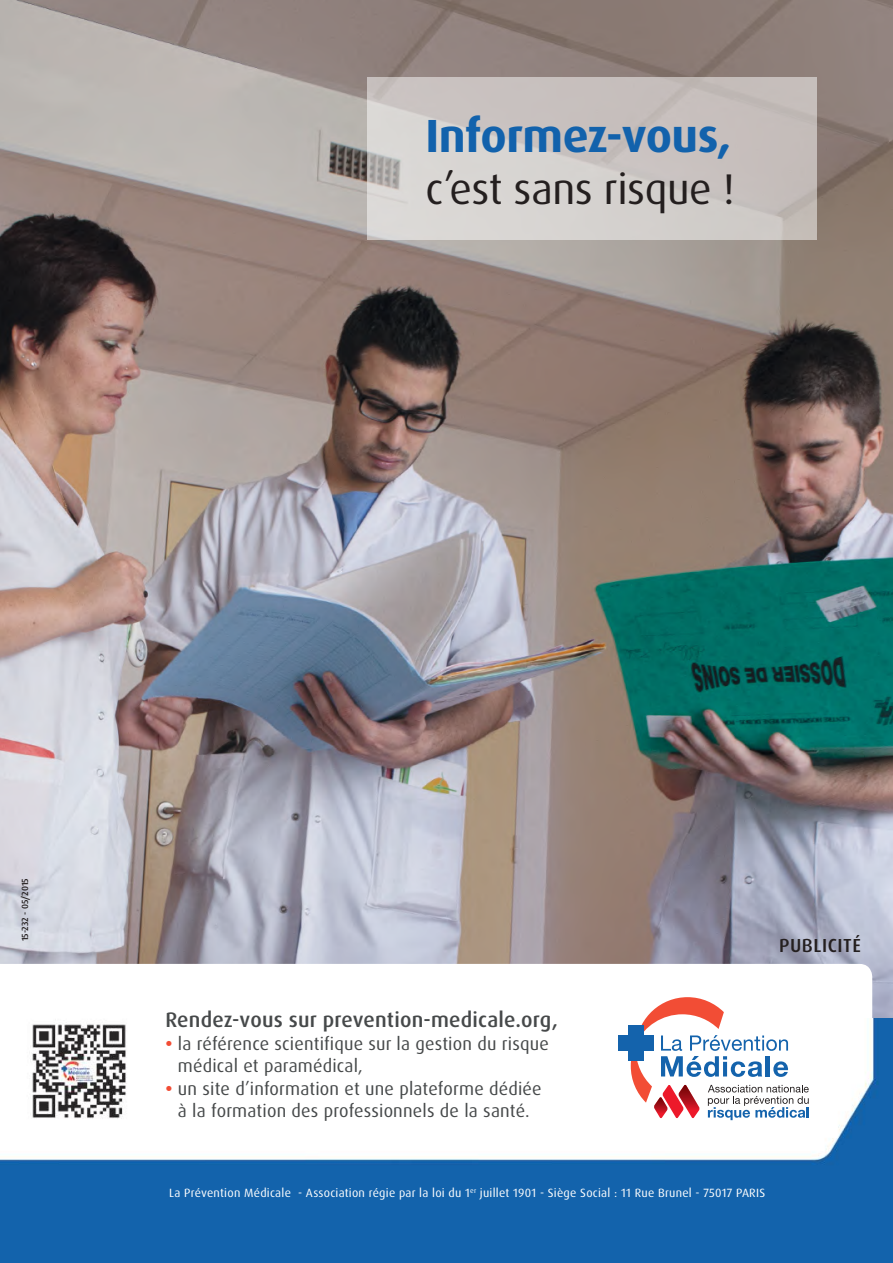
<style>
.page{position:relative;width:893px;height:1263px;background:#fff}
.page>*{position:absolute;margin:0;border:0;box-sizing:border-box;transform-origin:0 0}
.t1{font:700 46.5px "Dax OT";letter-spacing:-.01em;color:#1262ac}
.t2{font:43.05px "Dax OT";letter-spacing:-.01em;color:#241f1f}
.t3{font:500 21px "Dax OT";letter-spacing:.01em;color:#46494a}
.t4{font:500 18.9px "Dax OT";letter-spacing:.03em;color:#241f1f}
.t5{font:18px/22.5px "Dax OT";letter-spacing:.01em;color:#46494a}
.t6{font:12px "Dax OT";letter-spacing:.02em;color:#fff}
.t7{font:500 9px "Dax OT";color:#241f1f}
.s1{font-weight:700;color:#f24c34}
</style>
<div class="page">
<img style="left:0;top:0;width:893px;height:1018px">
<svg style="left:0;top:964px;width:872px;height:54px"></svg>
<svg style="left:367px;top:77px;width:449px;height:163px;background:#cdc7c5"></svg>
<img style="left:0;top:1018px;width:893px;height:245px">
<div style="left:628px;top:1025px;width:15px;height:36px;background:#1463ac"></div>
<div style="left:618px;top:1035px;width:35px;height:15px;background:#1463ac"></div>
<svg style="left:631px;top:997px;width:178px;height:123px"></svg>
<img style="left:21px;top:1013px;width:117px;height:117px">
<h1 class="t1" style="left:425px;top:106px;width:307px">Informez-vous,</h1>
<h2 class="t2" style="left:425px;top:161px;width:311px">c’est sans risque !</h2>
<p class="t7" style="left:19px;top:941px;width:65px;rotate:-90deg">15-232 - 05/2015</p>
<p class="t3" style="left:166px;top:1007px;width:394px">Rendez-vous sur prevention-medicale.org,</p>
<p class="t5" style="left:178px;top:1032px;width:372px;text-indent:-12px"><span class="s1">•</span> la référence scientifique sur la gestion du risque médical et paramédical,</p>
<p class="t5" style="left:166px;top:1077px;width:378px;text-align:center"><span class="s1">•</span> un site d’information et une plateforme dédiée à la formation des professionnels de la santé.</p>
<p class="t4" style="left:779px;top:933px;width:83px">PUBLICITÉ</p>
<p class="t6" style="left:169px;top:1185px;width:597px">La Prévention Médicale - Association régie par la loi du 1<sup>er</sup> juillet 1901 - Siège Social : 11 Rue Brunel - 75017 PARIS</p>
</div>
